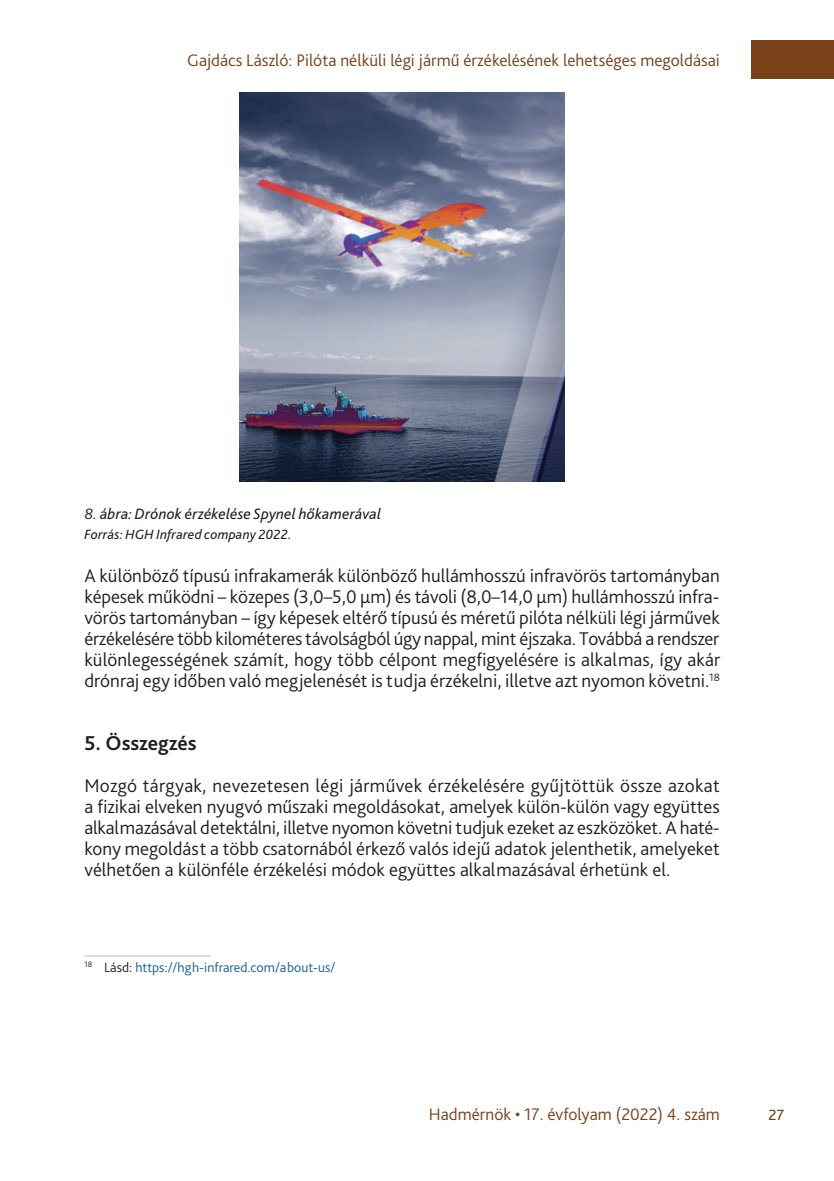
<style>
.page{position:relative;width:834px;height:1181px;background:#fff}
.page>*{position:absolute;margin:0;border:0;box-sizing:border-box;transform-origin:0 0}
._1_1__Head_címsor1{font:700 21px "Bliss Pro";color:#231f20}
._3_1_első_bekezdés{font:300 19.25px/21px "Bliss Pro";color:#231f20;text-align:justify}
.t1{font:300 19.25px "Bliss Pro";color:#784118}
.t2{font:300 17.5px "Bliss Pro";color:#784118}
._8_Ábra__képalárás{font:italic 15.75px "Bliss Pro";letter-spacing:.01em;color:#231f20}
._6_Lábjegyzet{font:300 14px "Bliss Pro";color:#175d9e}
._8_ábra_forrás{font:italic 14px "Bliss Pro";letter-spacing:.015em;color:#231f20}
.s1{font-weight:300}
.s2{color:#231f20}
</style>
<div class="page">
<div style="left:750px;top:41px;width:83px;height:38px;background:#784118"></div>
<img style="left:239px;top:92px;width:325px;height:390px">
<hr style="left:84px;top:955px;width:126px;height:1px;background:#bcbdc0">
<p class="t2" style="left:187px;top:49px;width:534px">Gajdács László: Pilóta nélküli légi jármű érzékelésének lehetséges megoldásai</p>
<p class="_8_Ábra__képalárás" style="left:84px;top:504px;width:298px"><span class="s1">8.</span> ábra: Drónok érzékelése Spynel hőkamerával</p>
<p class="_8_ábra_forrás" style="left:84px;top:526px;width:209px">Forrás: HGH Infrared company 2022.</p>
<p class="_3_1_első_bekezdés" style="left:84px;top:565px;width:637px">A különböző típusú infrakamerák különböző hullámhosszú infravörös tartományban képesek működni – közepes (3,0–5,0 μm) és távoli (8,0–14,0 μm) hullámhosszú infra&shy;vörös tartományban – így képesek eltérő típusú és méretű pilóta nélküli légi járművek érzékelésére több kilométeres távolságból úgy nappal, mint éjszaka. Továbbá a rendszer különlegességének számít, hogy több célpont megfigyelésére is alkalmas, így akár drónraj egy időben való megjelenését is tudja érzékelni, illetve azt nyomon követni.<sup>18</sup></p>
<p class="_1_1__Head_címsor1" style="left:84px;top:730px;width:114px">5. Összegzés</p>
<p class="_3_1_első_bekezdés" style="left:84px;top:775px;width:637px">Mozgó tárgyak, nevezetesen légi járművek érzékelésére gyűjtöttük össze azokat a fizikai elveken nyugvó műszaki megoldásokat, amelyek külön-külön vagy együttes alkalmazásával detektálni, illetve nyomon követni tudjuk ezeket az eszközöket. A haté&shy;kony megoldást a több csatornából érkező valós idejű adatok jelenthetik, amelyeket vélhetően a különféle érzékelési módok együttes alkalmazásával érhetünk el.</p>
<p class="_6_Lábjegyzet" style="left:84px;top:958px;width:252px"><sup>18</sup> <span class="s2">Lásd:</span> https://hgh-infrared.com/about-us/</p>
<p class="t2" style="left:429px;top:1103px;width:292px">Hadmérnök • 17. évfolyam (2022) 4. szám</p>
<p class="t1" style="left:768px;top:1102px;width:17px">27</p>
</div>
